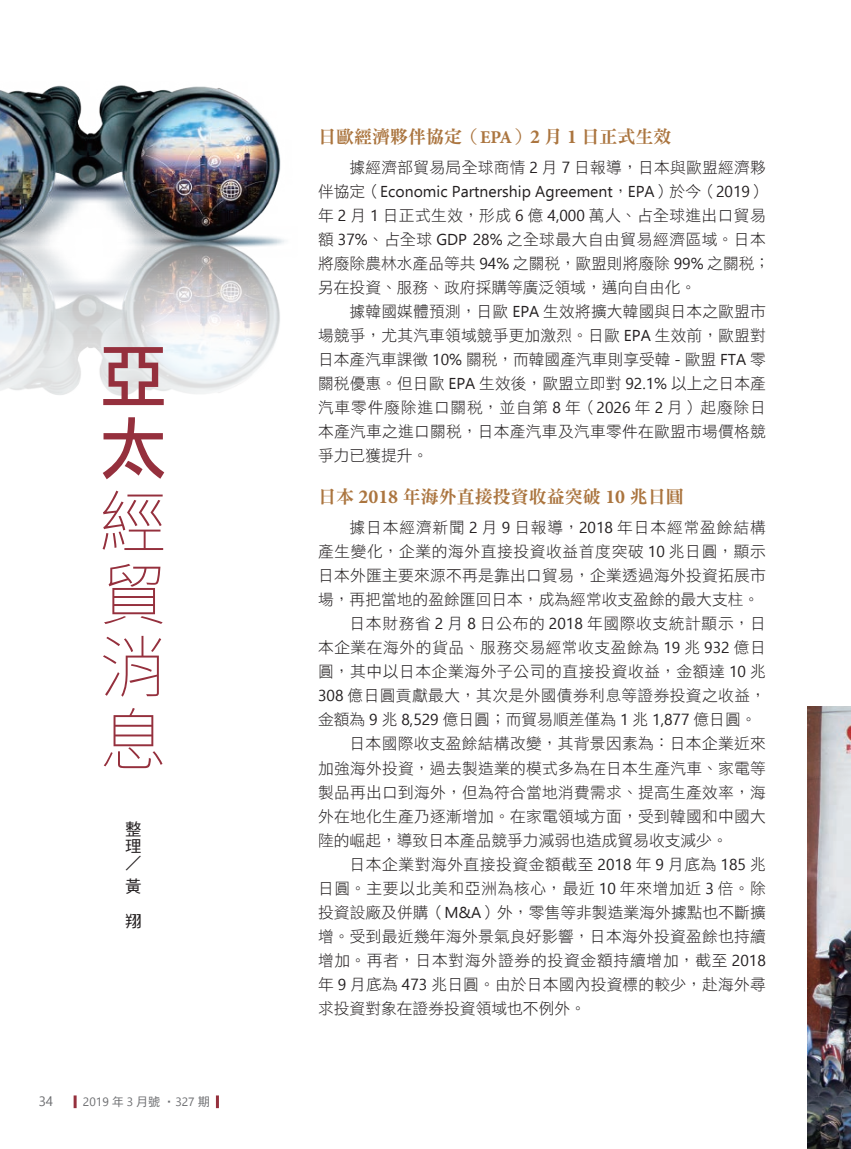
<style>
.page{position:relative;width:851px;height:1149px;background:#fff}
.page>*{position:absolute;margin:0;border:0;box-sizing:border-box;transform-origin:0 0}
.t1{font:100 67.5px/72.6px "Noto Sans CJ Ktc";color:#95303d;text-align:justify}
.t2{font:67.5px/72.4px "DF Li Hei W5 WIN BF";color:#95303d}
.內文-標{font:18px "DF Ming Std W9";color:#ab753f}
.t3{font:16.5px/17.2px "DF Hei Std W5";color:#231f20;text-align:justify}
.內文-首空2字{font:15.75px/24px "DF Hei Std W3";letter-spacing:.015em;color:#231f20;text-align:justify}
.頁碼{font:13.5px "Ebrima";color:#6c6d70}
.t4{font:12px "Nirmala UI";color:#6c6d70}
.s1{font-family:"DF Hei Std W5"}
.s2{font-family:"DF Ming Std W7"}
.s3{font-family:"Minion Pro";font-weight:700}
.s4{font-family:"Minion Pro";font-weight:700;font-size:19.8px}
.s5{font-family:"Ebrima"}
</style>
<div class="page">
<img style="left:0;top:85px;width:281px;height:83px">
<img style="left:0;top:168px;width:285px;height:228px">
<svg style="left:74px;top:1095px;width:3px;height:12px"></svg>
<svg style="left:216px;top:1095px;width:3px;height:12px"></svg>
<img style="left:807px;top:706px;width:43px;height:442px">
<h1 class="t2" style="left:100px;top:339px;width:66px">亞太</h1>
<h1 class="t1" style="left:100px;top:487px;width:65px">經貿消息</h1>
<p class="t3" style="left:125px;top:819px;width:17px">整理／</p>
<p class="t3" style="left:125px;top:868px;width:17px;line-height:34.7px">黃翔</p>
<p class="頁碼" style="left:39px;top:1091px;width:16px">34</p>
<p class="t4" style="left:83px;top:1091px;width:128px">2019 <span class="s1">年</span> 3 <span class="s1">月號 ‧</span>327 <span class="s1">期</span></p>
<p class="內文-標" style="left:318px;top:127px;width:355px">日歐經濟夥伴協定<span class="s2">（</span><span class="s3">EPA</span><span class="s2">）</span><span class="s4">2</span> 月 <span class="s4">1</span> 日正式生效</p>
<p class="內文-首空2字" style="left:318px;top:155px;width:453px;text-align:left;text-indent:31px">據經濟部貿易局全球商情 <span class="s5">2</span> 月 <span class="s5">7</span> 日報導，日本與歐盟經濟夥伴協定（<span class="s5">Economic Partnership Agreement</span>，<span class="s5">EPA</span>）於今（<span class="s5">2019</span>）年 <span class="s5">2</span> 月 <span class="s5">1</span> 日正式生效，形成 <span class="s5">6</span> 億 <span class="s5">4,000</span> 萬人、占全球進出口貿易額 <span class="s5">37%</span>、占全球 <span class="s5">GDP 28%</span> 之全球最大自由貿易經濟區域。日本將廢除農林水產品等共 <span class="s5">94%</span> 之關稅，歐盟則將廢除 <span class="s5">99%</span> 之關稅；另在投資、服務、政府採購等廣泛領域，邁向自由化。</p>
<p class="內文-首空2字" style="left:318px;top:299px;width:449px;text-indent:31px">據韓國媒體預測，日歐 <span class="s5">EPA</span> 生效將擴大韓國與日本之歐盟市場競爭，尤其汽車領域競爭更加激烈。日歐 <span class="s5">EPA</span> 生效前，歐盟對日本產汽車課徵 <span class="s5">10%</span> 關稅，而韓國產汽車則享受韓 <span class="s5">-</span> 歐盟 <span class="s5">FTA</span> 零關稅優惠。但日歐 <span class="s5">EPA</span> 生效後，歐盟立即對 <span class="s5">92.1%</span> 以上之日本產汽車零件廢除進口關稅，並自第 <span class="s5">8</span> 年（<span class="s5">2026</span> 年 <span class="s5">2</span> 月）起廢除日本產汽車之進口關稅，日本產汽車及汽車零件在歐盟市場價格競爭力已獲提升。</p>
<p class="內文-標" style="left:318px;top:487px;width:367px">日本 <span class="s4">2018</span> 年海外直接投資收益突破 <span class="s4">10</span> 兆日圓</p>
<p class="內文-首空2字" style="left:318px;top:515px;width:449px;text-indent:31px">據日本經濟新聞 <span class="s5">2</span> 月 <span class="s5">9</span> 日報導，<span class="s5">2018</span> 年日本經常盈餘結構產生變化，企業的海外直接投資收益首度突破 <span class="s5">10</span> 兆日圓，顯示日本外匯主要來源不再是靠出口貿易，企業透過海外投資拓展市場，再把當地的盈餘匯回日本，成為經常收支盈餘的最大支柱。</p>
<p class="內文-首空2字" style="left:318px;top:611px;width:449px;text-indent:31px">日本財務省 <span class="s5">2</span> 月 <span class="s5">8</span> 日公布的 <span class="s5">2018</span> 年國際收支統計顯示，日本企業在海外的貨品、服務交易經常收支盈餘為 <span class="s5">19</span> 兆 <span class="s5">932</span> 億日圓，其中以日本企業海外子公司的直接投資收益，金額達 <span class="s5">10</span> 兆<span class="s5">308</span> 億日圓貢獻最大，其次是外國債券利息等證券投資之收益，金額為 <span class="s5">9</span> 兆 <span class="s5">8,529</span> 億日圓；而貿易順差僅為 <span class="s5">1</span> 兆 <span class="s5">1,877</span> 億日圓。</p>
<p class="內文-首空2字" style="left:318px;top:731px;width:449px;text-indent:31px">日本國際收支盈餘結構改變，其背景因素為：日本企業近來加強海外投資，過去製造業的模式多為在日本生產汽車、家電等製品再出口到海外，但為符合當地消費需求、提高生產效率，海外在地化生產乃逐漸增加。在家電領域方面，受到韓國和中國大陸的崛起，導致日本產品競爭力減弱也造成貿易收支減少。</p>
<p class="內文-首空2字" style="left:318px;top:851px;width:449px;text-indent:31px">日本企業對海外直接投資金額截至 <span class="s5">2018</span> 年 <span class="s5">9</span> 月底為 <span class="s5">185</span> 兆日圓。主要以北美和亞洲為核心，最近 <span class="s5">10</span> 年來增加近 <span class="s5">3</span> 倍。除投資設廠及併購（<span class="s5">M&amp;A</span>）外，零售等非製造業海外據點也不斷擴增。受到最近幾年海外景氣良好影響，日本海外投資盈餘也持續增加。再者，日本對海外證券的投資金額持續增加，截至 <span class="s5">2018</span>年 <span class="s5">9</span> 月底為 <span class="s5">473</span> 兆日圓。由於日本國內投資標的較少，赴海外尋求投資對象在證券投資領域也不例外。</p>
</div>
